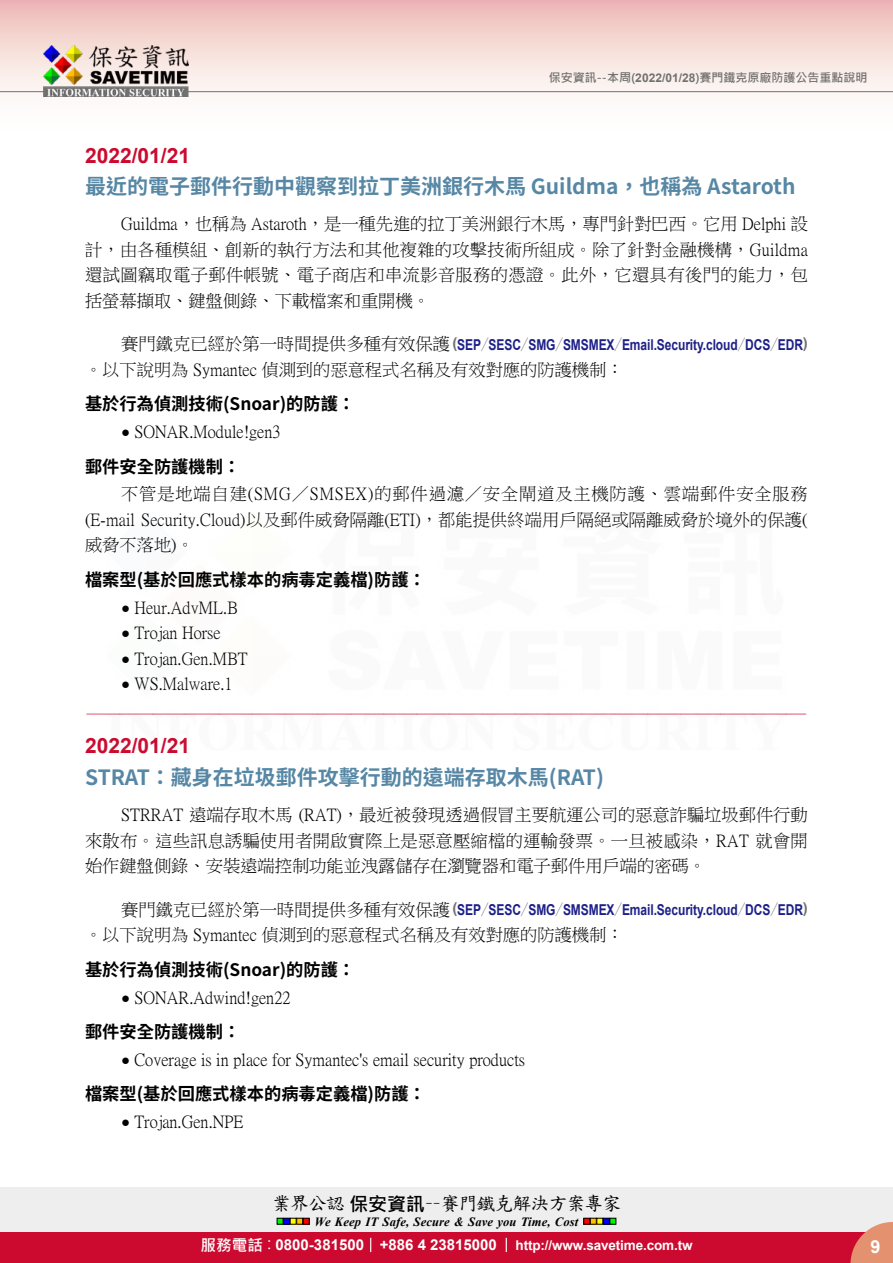
<style>
.page{position:relative;width:893px;height:1263px;background:#fff}
.page>*{position:absolute;margin:0;border:0;box-sizing:border-box;transform-origin:0 0}
.t1{font:700 21px "Source Han Sans TW";color:#5687a5}
.t2{font:700 21px "Arial";color:#cc0a2f}
.t3{font:18.9px "DF Kai Shu SB Estd BF";letter-spacing:-.05em;color:#000}
.t4{font:700 18px "Arial";color:#fff}
.t5{font:17.25px/25.5px "P Ming Li U";color:#000;text-align:justify}
.t6{font:700 17.25px "Source Han Sans TW";color:#000}
.t7{font:16.5px "DF Kai Shu SB Estd BF";color:#cc0a2f}
.t8{font:700 15px "Arial";letter-spacing:-.005em;color:#1d2088;scale:.8 1}
.t9{font:700 13.5px "Arial";letter-spacing:-.01em;color:#fff}
.t10{font:italic 700 12.6px "Times New Roman";letter-spacing:.005em;color:#000}
.t11{font:700 12px "Microsoft Jheng Hei";color:#727171}
.s1{font-family:"Arial"}
.s2{font-family:"P Ming Li U";font-weight:400;font-size:17.25px;color:#000}
.s3{color:#727171}
.s4{font-family:"Source Han Sans TW";font-weight:800;color:#727171}
.s5{font-family:"Arial";font-size:15px}
.s6{font-family:"Microsoft Jheng Hei";font-weight:700}
.s7{font-family:"Microsoft Jheng Hei";font-size:15.6px}
.s8{font-family:"Microsoft Jheng Hei";font-weight:400;font-size:15.6px}
.s9{font-size:15px}
</style>
<div class="page">
<div style="left:0;top:1187px;width:893px;height:49px;background:#eee"></div>
<svg style="left:277px;top:1218px;width:32px;height:6px"></svg>
<svg style="left:584px;top:1218px;width:32px;height:6px"></svg>
<div style="left:0;top:1232px;width:893px;height:31px;background:#cc0a2f"></div>
<svg style="left:850px;top:1222px;width:43px;height:41px"></svg>
<svg style="left:370px;top:1238px;width:1px;height:14px"></svg>
<svg style="left:506px;top:1238px;width:1px;height:14px"></svg>
<div style="left:0;top:0;width:893px;height:141px;background:linear-gradient(to bottom,#efc0bb,#fff)"></div>
<hr style="left:0;top:91px;width:893px;height:1px;background:#727171">
<img style="left:44px;top:46px;width:145px;height:51px">
<p class="t11" style="left:549px;top:70px;width:320px">保安資訊--本周(<span class="s1">2022/01/28</span>)賽門鐵克原廠防護公告重點說明</p>
<p class="t2" style="left:85px;top:140px;width:107px">2022/01/21</p>
<p class="t1" style="left:85px;top:175px;width:712px">最近的電子郵件行動中觀察到拉丁美洲銀行木馬 Guildma，也稱為 Astaroth</p>
<p class="t5" style="left:85px;top:211px;width:725px;text-indent:36px">Guildma，也稱為 Astaroth，是一種先進的拉丁美洲銀行木馬，專門針對巴西。它用 Delphi 設計，由各種模組、創新的執行方法和其他複雜的攻擊技術所組成。除了針對金融機構，Guildma還試圖竊取電子郵件帳號、電子商店和串流影音服務的憑證。此外，它還具有後門的能力，包括螢幕擷取、鍵盤側錄、下載檔案和重開機。</p>
<p class="t8" style="left:121px;top:334px;width:860px"><span class="s2">賽門鐵克已經於第一時間提供多種有效保護</span><span class="s3">(</span>SEP<span class="s4">／</span>SESC<span class="s4">／</span>SMG<span class="s4">／</span>SMSMEX<span class="s4">／</span>Email.Security.cloud<span class="s4">／</span>DCS<span class="s4">／</span>EDR<span class="s3">)</span></p>
<p class="t5" style="left:85px;top:357px;width:540px">。以下說明為 Symantec 偵測到的惡意程式名稱及有效對應的防護機制：</p>
<p class="t6" style="left:85px;top:394px;width:272px">基於行為偵測技術(Snoar)的防護：</p>
<p class="t5" style="left:121px;top:419px;width:161px"><span class="s5">●</span> SONAR.Module!gen3</p>
<p class="t6" style="left:85px;top:456px;width:157px">郵件安全防護機制：</p>
<p class="t5" style="left:85px;top:481px;width:724px;text-indent:36px">不管是地端自建(SMG／SMSEX)的郵件過濾／安全閘道及主機防護、雲端郵件安全服務(E-mail Security.Cloud)以及郵件威脅隔離(ETI)，都能提供終端用戶隔絕或隔離威脅於境外的保護(威脅不落地)。</p>
<p class="t6" style="left:85px;top:570px;width:342px">檔案型(基於回應式樣本的病毒定義檔)防護：</p>
<p class="t5" style="left:121px;top:595px;width:118px"><span class="s5">●</span> Heur.AdvML.B</p>
<p class="t5" style="left:121px;top:620px;width:101px"><span class="s5">●</span> Trojan Horse</p>
<p class="t5" style="left:121px;top:646px;width:128px"><span class="s5">●</span> Trojan.Gen.MBT</p>
<p class="t5" style="left:121px;top:671px;width:113px"><span class="s5">●</span> WS.Malware.1</p>
<p class="t7" style="left:86px;top:706px;width:723px">-------------------------------------------------------------------------------------------------------------</p>
<p class="t2" style="left:85px;top:731px;width:107px">2022/01/21</p>
<p class="t1" style="left:85px;top:766px;width:520px">STRAT：藏身在垃圾郵件攻擊行動的遠端存取木馬(RAT)</p>
<p class="t5" style="left:85px;top:802px;width:724px;text-indent:36px">STRRAT 遠端存取木馬 (RAT)，最近被發現透過假冒主要航運公司的惡意詐騙垃圾郵件行動來散布。這些訊息誘騙使用者開啟實際上是惡意壓縮檔的運輸發票。一旦被感染，RAT 就會開始作鍵盤側錄、安裝遠端控制功能並洩露儲存在瀏覽器和電子郵件用戶端的密碼。</p>
<p class="t8" style="left:121px;top:899px;width:860px"><span class="s2">賽門鐵克已經於第一時間提供多種有效保護</span><span class="s3">(</span>SEP<span class="s4">／</span>SESC<span class="s4">／</span>SMG<span class="s4">／</span>SMSMEX<span class="s4">／</span>Email.Security.cloud<span class="s4">／</span>DCS<span class="s4">／</span>EDR<span class="s3">)</span></p>
<p class="t5" style="left:85px;top:922px;width:540px">。以下說明為 Symantec 偵測到的惡意程式名稱及有效對應的防護機制：</p>
<p class="t6" style="left:85px;top:959px;width:272px">基於行為偵測技術(Snoar)的防護：</p>
<p class="t5" style="left:121px;top:984px;width:171px"><span class="s5">●</span> SONAR.Adwind!gen22</p>
<p class="t6" style="left:85px;top:1022px;width:157px">郵件安全防護機制：</p>
<p class="t5" style="left:121px;top:1047px;width:405px"><span class="s5">●</span> Coverage is in place for Symantec's email security products</p>
<p class="t6" style="left:85px;top:1084px;width:342px">檔案型(基於回應式樣本的病毒定義檔)防護：</p>
<p class="t5" style="left:121px;top:1109px;width:124px"><span class="s5">●</span> Trojan.Gen.NPE</p>
<p class="t3" style="left:272px;top:1194px;width:351px">業界公認<span class="s6">保安資訊</span>－－賽門鐵克解決方案專家</p>
<p class="t10" style="left:315px;top:1212px;width:265px">We Keep IT Safe, Secure &amp; Save you Time, Cost</p>
<p class="t9" style="left:200px;top:1235px;width:494px"><span class="s7">服務電話</span><span class="s8">：</span><span class="s9">0800-381500 +886 4 23815000</span> http://www.savetime.com.tw</p>
<p class="t4" style="left:870px;top:1234px;width:12px">9</p>
</div>
